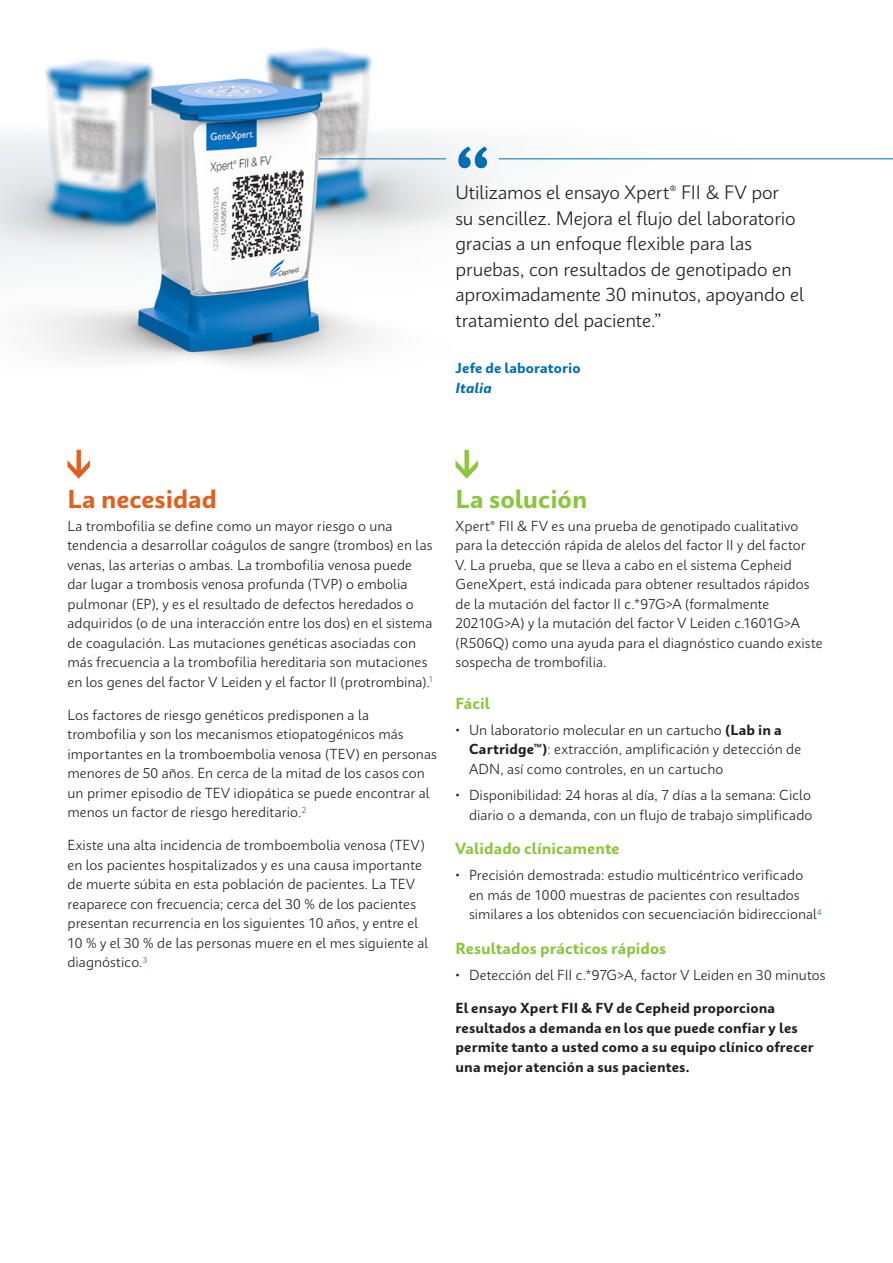
<style>
.page{position:relative;width:893px;height:1263px;background:#fff}
.page>*{position:absolute;margin:0;border:0;box-sizing:border-box;transform-origin:0 0}
.t1{font:700 68.4px "Cepheid Sans Pro";color:#006db1}
.t2{font:700 24px "Cepheid Sans Pro";color:#e1601e}
.t3{font:700 24px "Cepheid Sans Pro";letter-spacing:-.005em;color:#8bc63e}
.t4{font:300 18px/25.5px "Cepheid Sans Pro";letter-spacing:-.01em;color:#231f20}
.t5{font:700 15px "Cepheid Sans Pro";letter-spacing:.005em;color:#8bc63e}
.t6{font:300 13.5px/19.5px "Cepheid Sans Pro";letter-spacing:.005em;color:#231f20}
.t7{font:700 13.5px/19.5px "Cepheid Sans Pro";letter-spacing:.01em;color:#231f20}
.t8{font:700 13.5px "Cepheid Sans Pro";letter-spacing:.01em;color:#006db1}
.t9{font:italic 700 13.5px "Cepheid Sans Pro";letter-spacing:.005em;color:#006db1}
.s1{font-weight:700}
</style>
<div class="page">
<img style="left:0;top:48px;width:893px;height:419px">
<hr style="left:499px;top:158px;width:394px;height:1px;background:#006db1">
<hr style="left:319px;top:158px;width:127px;height:1px;background:#006db1">
<svg style="left:68px;top:450px;width:22px;height:29px"></svg>
<svg style="left:455px;top:450px;width:23px;height:29px"></svg>
<h1 class="t1" style="left:455px;top:127px;width:37px">“</h1>
<h3 class="t4" style="left:455px;top:179px;width:350px">Utilizamos el ensayo Xpert® FII &amp; FV por<br>su sencillez. Mejora el flujo del laboratorio gracias a un enfoque flexible para las pruebas, con resultados de genotipado en aproximadamente 30 minutos, apoyando el tratamiento del paciente.”</h3>
<p class="t8" style="left:455px;top:359px;width:127px">Jefe de laboratorio</p>
<p class="t9" style="left:455px;top:379px;width:38px">Italia</p>
<h2 class="t2" style="left:68px;top:483px;width:151px">La necesidad</h2>
<h2 class="t3" style="left:455px;top:483px;width:133px">La solución</h2>
<p class="t6" style="left:68px;top:516px;width:367px">La trombofilia se define como un mayor riesgo o una tendencia a desarrollar coágulos de sangre (trombos) en las venas, las arterias o ambas. La trombofilia venosa puede dar lugar a trombosis venosa profunda (TVP) o embolia pulmonar (EP), y es el resultado de defectos heredados o adquiridos (o de una interacción entre los dos) en el sistema de coagulación. Las mutaciones genéticas asociadas con más frecuencia a la trombofilia hereditaria son mutaciones en los genes del factor V Leiden y el factor II (protrombina).<sup>1</sup></p>
<p class="t6" style="left:68px;top:705px;width:371px">Los factores de riesgo genéticos predisponen a la trombofilia y son los mecanismos etiopatogénicos más importantes en la tromboembolia venosa (TEV) en personas menores de 50 años. En cerca de la mitad de los casos con un primer episodio de TEV idiopática se puede encontrar al menos un factor de riesgo hereditario.<sup>2</sup></p>
<p class="t6" style="left:68px;top:835px;width:362px">Existe una alta incidencia de tromboembolia venosa (TEV) en los pacientes hospitalizados y es una causa importante de muerte súbita en esta población de pacientes. La TEV reaparece con frecuencia; cerca del 30 % de los pacientes presentan recurrencia en los siguientes 10 años, y entre el 10 % y el 30 % de las personas muere en el mes siguiente al diagnóstico.<sup>3</sup></p>
<p class="t6" style="left:455px;top:516px;width:369px">Xpert® FII &amp; FV es una prueba de genotipado cualitativo para la detección rápida de alelos del factor II y del factor<br>V. La prueba, que se lleva a cabo en el sistema Cepheid GeneXpert, está indicada para obtener resultados rápidos de la mutación del factor II c.*97G&gt;A (formalmente 20210G&gt;A) y la mutación del factor V Leiden c.1601G&gt;A (R506Q) como una ayuda para el diagnóstico cuando existe sospecha de trombofilia.</p>
<p class="t5" style="left:455px;top:693px;width:36px">Fácil</p>
<p class="t6" style="left:469px;top:720px;width:334px;text-indent:-14px">• Un laboratorio molecular en un cartucho <span class="s1">(Lab in a<br>Cartridge™)</span>: extracción, amplificación y detección de<br>ADN, así como controles, en un cartucho</p>
<p class="t6" style="left:455px;top:785px;width:358px;text-align:right">• Disponibilidad: 24 horas al día, 7 días a la semana: Ciclo diario o a demanda, con un flujo de trabajo simplificado</p>
<p class="t5" style="left:455px;top:839px;width:166px">Validado clínicamente</p>
<p class="t6" style="left:469px;top:865px;width:354px;text-indent:-14px">• Precisión demostrada: estudio multicéntrico verificado<br>en más de 1000 muestras de pacientes con resultados similares a los obtenidos con secuenciación bidireccional<sup>4</sup></p>
<p class="t5" style="left:455px;top:938px;width:212px">Resultados prácticos rápidos</p>
<p class="t6" style="left:455px;top:965px;width:371px">• Detección del FII c.*97G&gt;A, factor V Leiden en 30 minutos</p>
<p class="t7" style="left:455px;top:998px;width:360px">El ensayo Xpert FII &amp; FV de Cepheid proporciona resultados a demanda en los que puede confiar y les permite tanto a usted como a su equipo clínico ofrecer una mejor atención a sus pacientes.</p>
</div>
